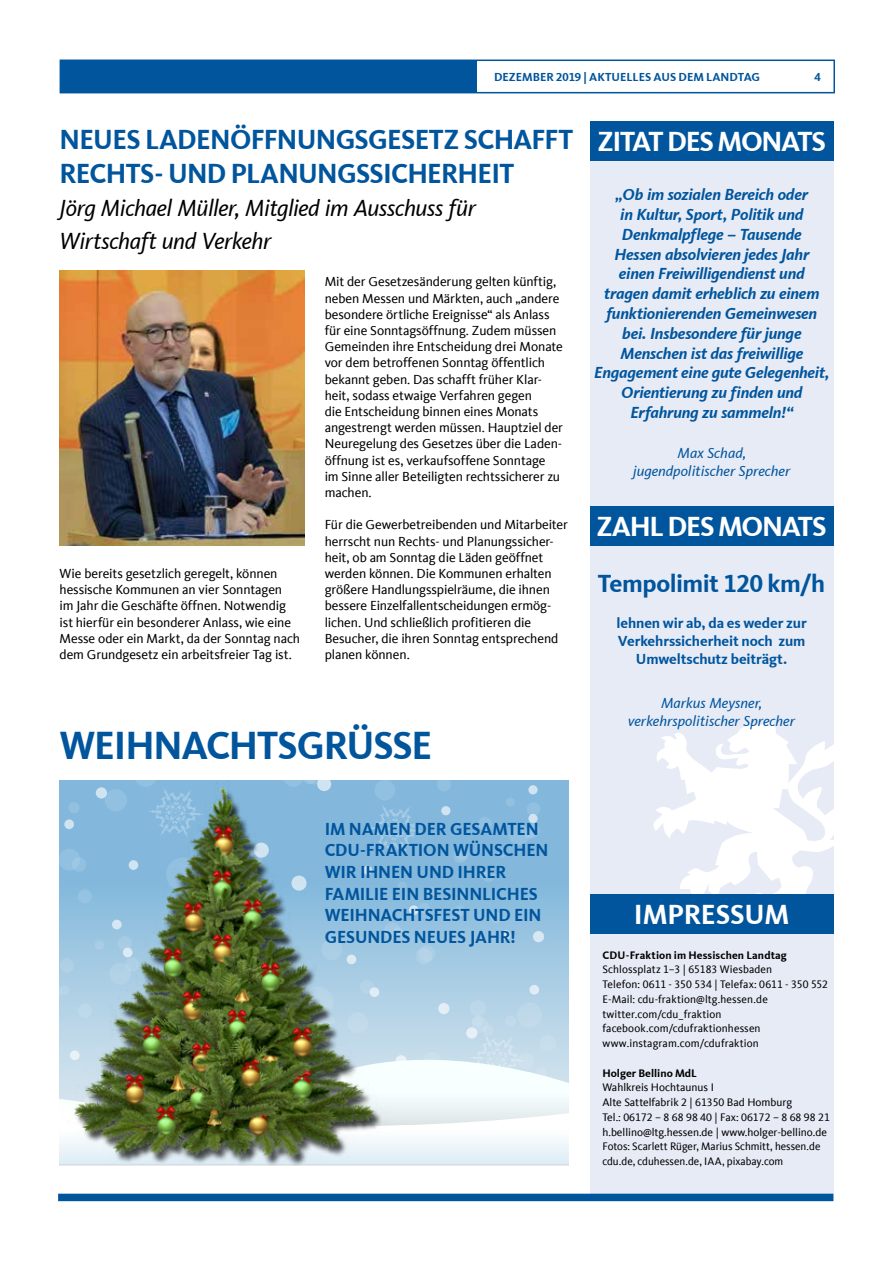
<style>
.page{position:relative;width:893px;height:1263px;background:#fff}
.page>*{position:absolute;margin:0;border:0;box-sizing:border-box;transform-origin:0 0}
.t1{font:700 40.5px "CDU Kievit Tab";letter-spacing:-.03em;color:#00559d}
.t2{font:700 28.5px/34.2px "CDU Kievit Tab";letter-spacing:-.025em;color:#00559d}
.t3{font:700 28.5px "CDU Kievit Tab";letter-spacing:-.045em;color:#fff}
.t4{font:700 28.5px "CDU Kievit Tab";letter-spacing:-.01em;color:#fff}
.t5{font:700 25.5px "CDU Kievit Tab";letter-spacing:-.02em;color:#00559d}
.t6{font:italic 24px/33px "CDU Kievit Tab";letter-spacing:-.02em;color:#000}
.t7{font:700 18px/21.6px "CDU Kievit Tab";letter-spacing:-.01em;color:#00559d}
.t8{font:italic 700 16.5px/19.8px "CDU Kievit Tab";letter-spacing:-.015em;color:#00559d;text-align:center}
.t9{font:italic 15px/18px "CDU Kievit Tab";color:#00559d;text-align:center}
.t10{font:700 15px/18px "CDU Kievit Tab";letter-spacing:-.01em;color:#00559d;text-align:center}
.t11{font:13.5px/16.2px "CDU Kievit Tab";letter-spacing:-.01em;color:#000}
.t12{font:700 12px "CDU Kievit Tab";color:#00559d}
.t13{font:11.25px/14.7px "CDU Kievit Tab";color:#000}
.t14{font:700 11.25px "CDU Kievit Tab";letter-spacing:.01em;color:#000}
</style>
<div class="page">
<div style="left:590px;top:124px;width:243px;height:1070px;background:#e7ebf6"></div>
<svg style="left:653px;top:722px;width:181px;height:200px"></svg>
<div style="left:590px;top:894px;width:243px;height:40px;background:#00559d"></div>
<div style="left:58px;top:1194px;width:775px;height:7px;background:#00559d"></div>
<svg style="left:396px;top:781px;width:173px;height:252px;background:#95c2df"></svg>
<svg style="left:409px;top:905px;width:10px;height:10px"></svg>
<div style="left:501px;top:930px;width:9px;height:10px;background:#d7e8f3;border-radius:50%"></div>
<div style="left:529px;top:985px;width:10px;height:9px;background:#dfecf5;border-radius:50%"></div>
<div style="left:509px;top:824px;width:20px;height:21px;background:#91c0e0;border-radius:50%"></div>
<div style="left:453px;top:849px;width:14px;height:14px;background:#91c0e0;border-radius:50%"></div>
<div style="left:526px;top:824px;width:14px;height:14px;background:#91c0e0;border-radius:50%"></div>
<div style="left:482px;top:868px;width:13px;height:14px;background:#91c0e0;border-radius:50%"></div>
<div style="left:478px;top:817px;width:14px;height:13px;background:#91c0e0;border-radius:50%"></div>
<svg style="left:396px;top:781px;width:27px;height:74px;background:#87badd"></svg>
<div style="left:527px;top:802px;width:13px;height:14px;background:#91c0e0;border-radius:50%"></div>
<div style="left:457px;top:889px;width:10px;height:9px;background:#95c3e1;border-radius:50%"></div>
<div style="left:506px;top:797px;width:9px;height:10px;background:#91c0e0;border-radius:50%"></div>
<svg style="left:437px;top:781px;width:14px;height:10px"></svg>
<div style="left:441px;top:806px;width:9px;height:9px;background:#cfe3f1;border-radius:50%"></div>
<svg style="left:528px;top:814px;width:10px;height:9px"></svg>
<svg style="left:528px;top:785px;width:10px;height:9px"></svg>
<div style="left:525px;top:830px;width:9px;height:9px;background:#9dc7e3;border-radius:50%"></div>
<div style="left:497px;top:848px;width:10px;height:10px;background:#91c0e0;border-radius:50%"></div>
<div style="left:479px;top:869px;width:9px;height:9px;background:#9dc7e3;border-radius:50%"></div>
<div style="left:428px;top:887px;width:9px;height:9px;background:#94c2e1;border-radius:50%"></div>
<div style="left:398px;top:881px;width:9px;height:9px;background:#91c1e0;border-radius:50%"></div>
<div style="left:455px;top:847px;width:14px;height:14px;background:#9dc7e3;border-radius:50%"></div>
<div style="left:517px;top:1002px;width:25px;height:25px;background:#bed9e9;border-radius:50%"></div>
<div style="left:418px;top:945px;width:17px;height:17px;background:#a9cde5;border-radius:50%"></div>
<div style="left:471px;top:1016px;width:17px;height:17px;background:#c3daea;border-radius:50%"></div>
<div style="left:384px;top:922px;width:16px;height:17px;background:#a0c9e3;border-radius:50%"></div>
<div style="left:470px;top:1000px;width:16px;height:16px;background:#bcd8e8;border-radius:50%"></div>
<div style="left:419px;top:903px;width:11px;height:11px;background:#9ac5e1;border-radius:50%"></div>
<div style="left:505px;top:1015px;width:11px;height:12px;background:#c1d9e9;border-radius:50%"></div>
<div style="left:438px;top:1003px;width:11px;height:11px;background:#e2eef5;border-radius:50%"></div>
<div style="left:466px;top:1027px;width:11px;height:11px;background:#e5eff6;border-radius:50%"></div>
<div style="left:533px;top:931px;width:11px;height:11px;background:#d8e8f3;border-radius:50%"></div>
<div style="left:472px;top:1015px;width:11px;height:12px;background:#c8ddeb;border-radius:50%"></div>
<div style="left:393px;top:927px;width:11px;height:11px;background:#accee5;border-radius:50%"></div>
<div style="left:454px;top:905px;width:11px;height:11px;background:#9bc5e1;border-radius:50%"></div>
<div style="left:491px;top:912px;width:12px;height:11px;background:#9dc7e2;border-radius:5px"></div>
<div style="left:482px;top:1024px;width:12px;height:12px;background:#c4dbea;border-radius:5px"></div>
<div style="left:416px;top:948px;width:16px;height:16px;background:#b4d3e8;border-radius:50%"></div>
<svg style="left:60px;top:1033px;width:509px;height:131px"></svg>
<div style="left:60px;top:60px;width:775px;height:33px;border:2px solid #00559d"></div>
<div style="left:61px;top:60px;width:416px;height:32px;background:#00559d"></div>
<div style="left:590px;top:121px;width:244px;height:40px;background:#00559d"></div>
<div style="left:66px;top:790px;width:327px;height:377px;background:#000;opacity:.75"></div>
<img style="left:60px;top:781px;width:336px;height:374px">
<img style="left:60px;top:270px;width:244px;height:276px">
<div style="left:590px;top:506px;width:243px;height:40px;background:#00559d"></div>
<p class="t12" style="left:494px;top:70px;width:267px">DEZEMBER 2019 | AKTUELLES AUS DEM LANDTAG</p>
<p class="t12" style="left:814px;top:70px;width:8px">4</p>
<h2 class="t2" style="left:60px;top:122px;width:515px">NEUES LADENÖFFNUNGSGESETZ SCHAFFT<br>RECHTS- UND PLANUNGSSICHERHEIT</h2>
<h3 class="t6" style="left:60px;top:191px;width:418px">Jörg Michael Müller, Mitglied im Ausschuss für<br>Wirtschaft und Verkehr</h3>
<p class="t11" style="left:325px;top:274px;width:240px">Mit der Gesetzesänderung gelten künftig, neben Messen und Märkten, auch „andere besondere örtliche Ereignisse“ als Anlass für eine Sonntagsöffnung. Zudem müssen Gemeinden ihre Entscheidung drei Monate vor dem betroffenen Sonntag öffentlich bekannt geben. Das schafft früher Klar&shy;heit, sodass etwaige Verfahren gegen<br>die Entscheidung binnen eines Monats angestrengt werden müssen. Hauptziel der Neuregelung des Gesetzes über die Laden&shy;öffnung ist es, verkaufsoffene Sonntage<br>im Sinne aller Beteiligten rechtssicherer zu machen.</p>
<p class="t11" style="left:325px;top:517px;width:245px">Für die Gewerbetreibenden und Mitarbeiter herrscht nun Rechts- und Planungssicher&shy;heit, ob am Sonntag die Läden geöffnet werden können. Die Kommunen erhalten größere Handlungsspielräume, die ihnen bessere Einzelfallentscheidungen ermög&shy;lichen. Und schließlich profitieren die Besucher, die ihren Sonntag entsprechend planen können.</p>
<p class="t11" style="left:60px;top:565px;width:242px">Wie bereits gesetzlich geregelt, können hessische Kommunen an vier Sonntagen<br>im Jahr die Geschäfte öffnen. Notwendig ist hierfür ein besonderer Anlass, wie eine Messe oder ein Markt, da der Sonntag nach dem Grundgesetz ein arbeitsfreier Tag ist.</p>
<h1 class="t1" style="left:60px;top:722px;width:374px">WEIHNACHTSGRÜSSE</h1>
<h2 class="t3" style="left:597px;top:124px;width:230px">ZITAT DES MONATS</h2>
<p class="t8" style="left:594px;top:185px;width:237px">„Ob im sozialen Bereich oder<br>in Kultur, Sport, Politik und<br>Denkmalpflege – Tausende<br>Hessen absolvieren jedes Jahr<br>einen Freiwilligendienst und<br>tragen damit erheblich zu einem funktionierenden Gemeinwesen bei. Insbesondere für junge<br>Menschen ist das freiwillige<br>Engagement eine gute Gelegenheit,<br>Orientierung zu finden und<br>Erfahrung zu sammeln!“</p>
<p class="t9" style="left:633px;top:444px;width:159px">Max Schad, jugendpolitischer Sprecher</p>
<h2 class="t3" style="left:596px;top:509px;width:232px">ZAHL DES MONATS</h2>
<h3 class="t5" style="left:598px;top:568px;width:229px">Tempolimit 120 km/h</h3>
<p class="t10" style="left:616px;top:614px;width:192px">lehnen wir ab, da es weder zur<br>Verkehrssicherheit noch zum<br>Umweltschutz beiträgt.</p>
<p class="t9" style="left:628px;top:694px;width:168px">Markus Meysner, verkehrspolitischer Sprecher</p>
<h3 class="t7" style="left:325px;top:818px;width:225px">IM NAMEN DER GESAMTEN<br>CDU-FRAKTION WÜNSCHEN<br>WIR IHNEN UND IHRER<br>FAMILIE EIN BESINNLICHES<br>WEIHNACHTSFEST UND EIN<br>GESUNDES NEUES JAHR!</h3>
<h2 class="t4" style="left:634px;top:898px;width:157px">IMPRESSUM</h2>
<p class="t14" style="left:602px;top:948px;width:186px">CDU-Fraktion im Hessischen Landtag</p>
<p class="t13" style="left:602px;top:962px;width:227px">Schlossplatz 1–3 | 65183 Wiesbaden<br>Telefon: 0611 - 350 534 | Telefax: 0611 - 350 552<br>E-Mail: cdu-fraktion@ltg.hessen.de twitter.com/cdu_fraktion facebook.com/cdufraktionhessen www.instagram.com/cdufraktion</p>
<p class="t14" style="left:602px;top:1066px;width:96px">Holger Bellino MdL</p>
<p class="t13" style="left:602px;top:1080px;width:229px">Wahlkreis Hochtaunus I<br>Alte Sattelfabrik 2 | 61350 Bad Homburg<br>Tel.: 06172 – 8 68 98 40 | Fax: 06172 – 8 68 98 21 h.bellino@ltg.hessen.de | www.holger-bellino.de Fotos: Scarlett Rüger, Marius Schmitt, hessen.de cdu.de, cduhessen.de, IAA, pixabay.com</p>
</div>
